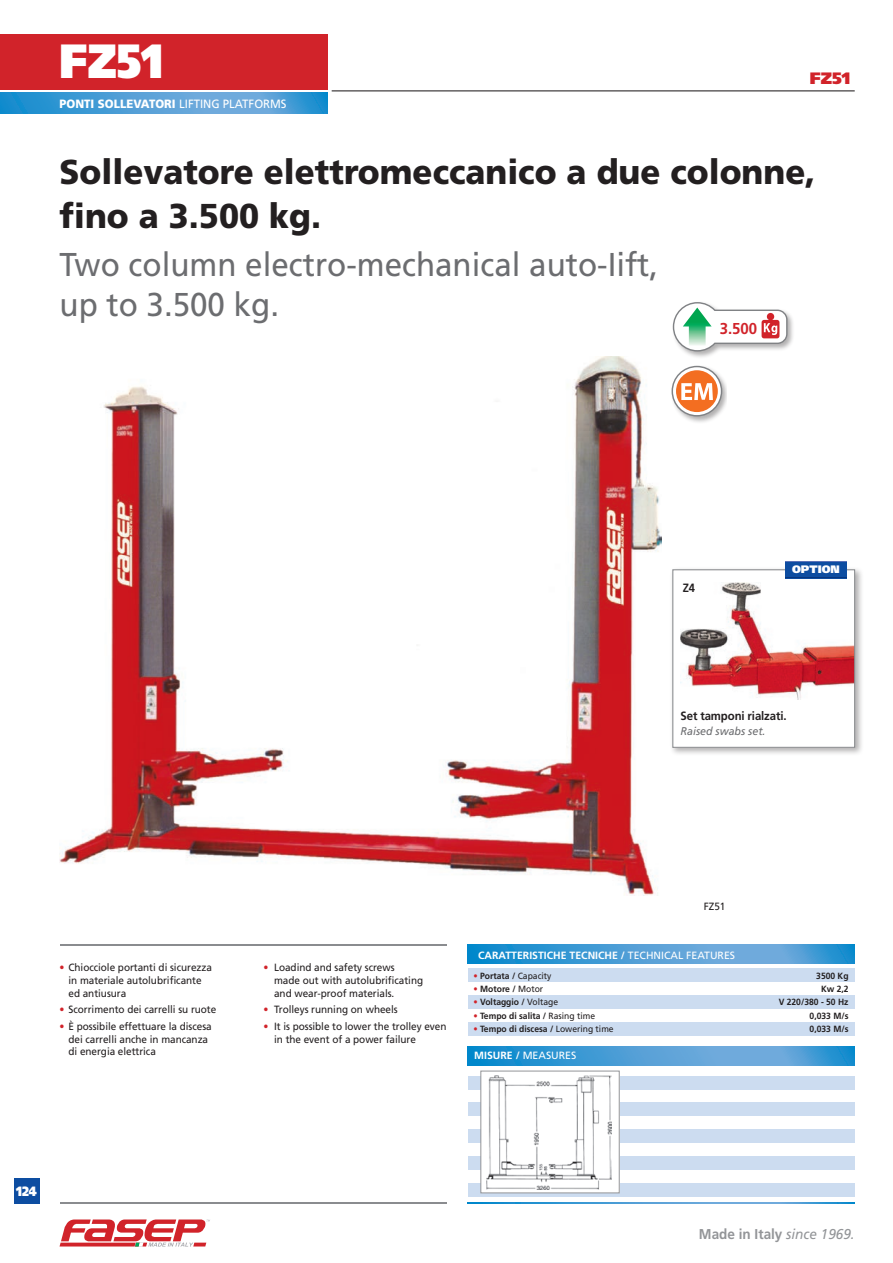
<style>
.page{position:relative;width:893px;height:1263px;background:#fff}
.page>*{position:absolute;margin:0;border:0;box-sizing:border-box;transform-origin:0 0}
.t1{font:900 48px "Frutiger";color:#fff;scale:.88 1}
.t2{font:900 34.5px/43.5px "Frutiger";color:#231f20;scale:.95 1}
.t3{font:33px/40.5px "Frutiger";color:#6c6d70;scale:.95 1}
.t4{font:900 16.5px "Frutiger";color:#d1232a}
.t5{font:700 15.75px "Frutiger";color:#d1232a;scale:.95 1}
.t6{font:700 14.25px "Frutiger";color:#939598;scale:.95 1}
.t7{font:900 13.5px "Frutiger";color:#fff;scale:.85 1}
.t8{font:900 12px "Frutiger";color:#fff;scale:.95 1}
.t9{font:700 12px "Frutiger";letter-spacing:-.01em;color:#231f20;scale:.95 1}
.t10{font:700 12px "Frutiger";letter-spacing:-.01em;color:#231f20;scale:.93 1}
.t11{font:italic 11.25px "Frutiger";color:#6c6d70;scale:.95 1}
.t12{font:900 10.8px "Frutiger";color:#fff}
.t13{font:10.5px/12.6px "Frutiger";letter-spacing:-.005em;color:#231f20;scale:.95 1}
.t14{font:700 10.5px "Frutiger";color:#fff}
.t15{font:10.5px "Frutiger";color:#fff}
.t16{font:700 9px "Frutiger";color:#231f20;scale:.95 1}
.s1{font-weight:400}
.s2{color:#d1232a}
.s3{font-weight:700}
.s4{font-weight:400;font-style:italic}
</style>
<div class="page">
<div style="left:0;top:34px;width:327px;height:55px;background:#d1232a"></div>
<svg style="left:60px;top:1219px;width:150px;height:28px"></svg>
<hr style="left:332px;top:90px;width:523px;height:1px;background:#231f20">
<div style="left:14px;top:1178px;width:25px;height:26px;background:#0d4da1"></div>
<svg style="left:0;top:92px;width:327px;height:22px;background:#499dd5"></svg>
<hr style="left:60px;top:1202px;width:386px;height:1px;background:#8a8c8f">
<svg style="left:468px;top:1202px;width:387px;height:1px"></svg>
<div style="left:468px;top:969px;width:387px;height:13px;background:#ccdcf0"></div>
<div style="left:468px;top:995px;width:387px;height:14px;background:#ccdcf0"></div>
<div style="left:468px;top:1022px;width:387px;height:14px;background:#ccdcf0"></div>
<div style="left:468px;top:1076px;width:387px;height:13px;background:#ccdcf0"></div>
<div style="left:468px;top:1102px;width:387px;height:14px;background:#ccdcf0"></div>
<div style="left:468px;top:1129px;width:387px;height:14px;background:#ccdcf0"></div>
<div style="left:468px;top:1156px;width:387px;height:13px;background:#ccdcf0"></div>
<div style="left:468px;top:1183px;width:387px;height:13px;background:#ccdcf0"></div>
<svg style="left:468px;top:944px;width:387px;height:19px;background:#459cd5"></svg>
<hr style="left:60px;top:944px;width:386px;height:1px;background:#8a8c8f">
<img style="left:60px;top:357px;width:601px;height:538px">
<svg style="left:468px;top:1046px;width:387px;height:19px;background:#459cd5"></svg>
<div style="left:481px;top:1071px;width:138px;height:122px;background:#fff"></div>
<img style="left:487px;top:1075px;width:125px;height:115px">
<div style="left:480px;top:1071px;width:140px;height:122px;border:1px solid #939598"></div>
<div style="left:669px;top:566px;width:195px;height:191px;background:#231f20;opacity:.35"></div>
<div style="left:673px;top:570px;width:182px;height:177px;background:#fff"></div>
<img style="left:680px;top:582px;width:173px;height:118px">
<div style="left:672px;top:569px;width:183px;height:179px;border:1px solid #8a8c8f"></div>
<div style="left:785px;top:562px;width:62px;height:16px;background:#0d4da1"></div>
<hr style="left:785px;top:577px;width:62px;height:1px;background:#08357c">
<hr style="left:785px;top:561px;width:62px;height:1px;background:#5b72b7">
<div style="left:670px;top:365px;width:56px;height:59px;background:#231f20;opacity:.35"></div>
<svg style="left:672px;top:366px;width:49px;height:50px"></svg>
<div style="left:672px;top:366px;width:50px;height:50px;border:1px solid #808285;border-radius:50%"></div>
<div style="left:676px;top:370px;width:42px;height:42px;background:#f36e21;border-radius:50%"></div>
<svg style="left:681px;top:383px;width:32px;height:17px"></svg>
<div style="left:671px;top:301px;width:124px;height:58px;background:#231f20;opacity:.35"></div>
<svg style="left:672px;top:301px;width:116px;height:51px"></svg>
<h1 class="t1" style="left:60px;top:32px;width:120px">FZ51</h1>
<p class="t8" style="left:60px;top:96px;width:241px">PONTI SOLLEVATORI <span class="s1">LIFTING PLATFORMS</span></p>
<h3 class="t4" style="left:810px;top:68px;width:42px">FZ51</h3>
<h2 class="t2" style="left:60px;top:150px;width:797px">Sollevatore elettromeccanico a due colonne, fino a 3.500 kg.</h2>
<h3 class="t3" style="left:60px;top:244px;width:632px">Two column electro-mechanical auto-Iift, up to 3.500 kg.</h3>
<h3 class="t5" style="left:720px;top:319px;width:41px">3.500</h3>
<p class="t10" style="left:683px;top:581px;width:15px">Z4</p>
<p class="t12" style="left:792px;top:563px;width:49px">OPTION</p>
<p class="t9" style="left:681px;top:708px;width:113px">Set tamponi rialzati.</p>
<p class="t11" style="left:681px;top:725px;width:91px">Raised swabs set.</p>
<p class="t13" style="left:69px;top:961px;width:152px;text-indent:-9px"><span class="s2">•</span> Chiocciole portanti di sicurezza in materiale autolubrificante ed antiusura</p>
<p class="t13" style="left:60px;top:1003px;width:167px"><span class="s2">•</span> Scorrimento dei carrelli su ruote</p>
<p class="t13" style="left:69px;top:1020px;width:152px;text-indent:-9px"><span class="s2">•</span> È possibile effettuare la discesa dei carrelli anche in mancanza di energia elettrica</p>
<p class="t13" style="left:274px;top:961px;width:158px;text-indent:-11px"><span class="s2">•</span> Loadind and safety screws<br>made out with autolubrificating and wear-proof materials.</p>
<p class="t13" style="left:264px;top:1003px;width:143px"><span class="s2">•</span> Trolleys running on wheels</p>
<p class="t13" style="left:274px;top:1020px;width:183px;text-indent:-11px"><span class="s2">•</span> It is possible to lower the trolley even in the event of a power failure</p>
<p class="t13" style="left:704px;top:900px;width:24px">FZ51</p>
<p class="t14" style="left:478px;top:949px;width:258px">CARATTERISTICHE TECNICHE / <span class="s1">TECHNICAL FEATURES</span></p>
<p class="t16" style="left:473px;top:970px;width:84px"><span class="s2">•</span> Portata / <span class="s1">Capacity</span></p>
<p class="t16" style="left:816px;top:970px;width:36px">3500 Kg</p>
<p class="t16" style="left:473px;top:983px;width:75px"><span class="s2">•</span> Motore / <span class="s1">Motor</span></p>
<p class="t16" style="left:821px;top:983px;width:31px">Kw 2,2</p>
<p class="t16" style="left:473px;top:997px;width:91px"><span class="s2">•</span> Voltaggio / <span class="s1">Voltage</span></p>
<p class="t16" style="left:779px;top:997px;width:75px">V 220/380 - 50 Hz</p>
<p class="t16" style="left:473px;top:1010px;width:130px"><span class="s2">•</span> Tempo di salita / <span class="s1">Rasing time</span></p>
<p class="t16" style="left:810px;top:1010px;width:43px">0,033 M/s</p>
<p class="t16" style="left:473px;top:1023px;width:149px"><span class="s2">•</span> Tempo di discesa / <span class="s1">Lowering time</span></p>
<p class="t16" style="left:810px;top:1023px;width:43px">0,033 M/s</p>
<p class="t15" style="left:474px;top:1049px;width:104px"><span class="s3">MISURE /</span> MEASURES</p>
<p class="t7" style="left:16px;top:1183px;width:26px">124</p>
<h3 class="t6" style="left:699px;top:1226px;width:165px">Made in Italy <span class="s4">since 1969.</span></h3>
</div>
